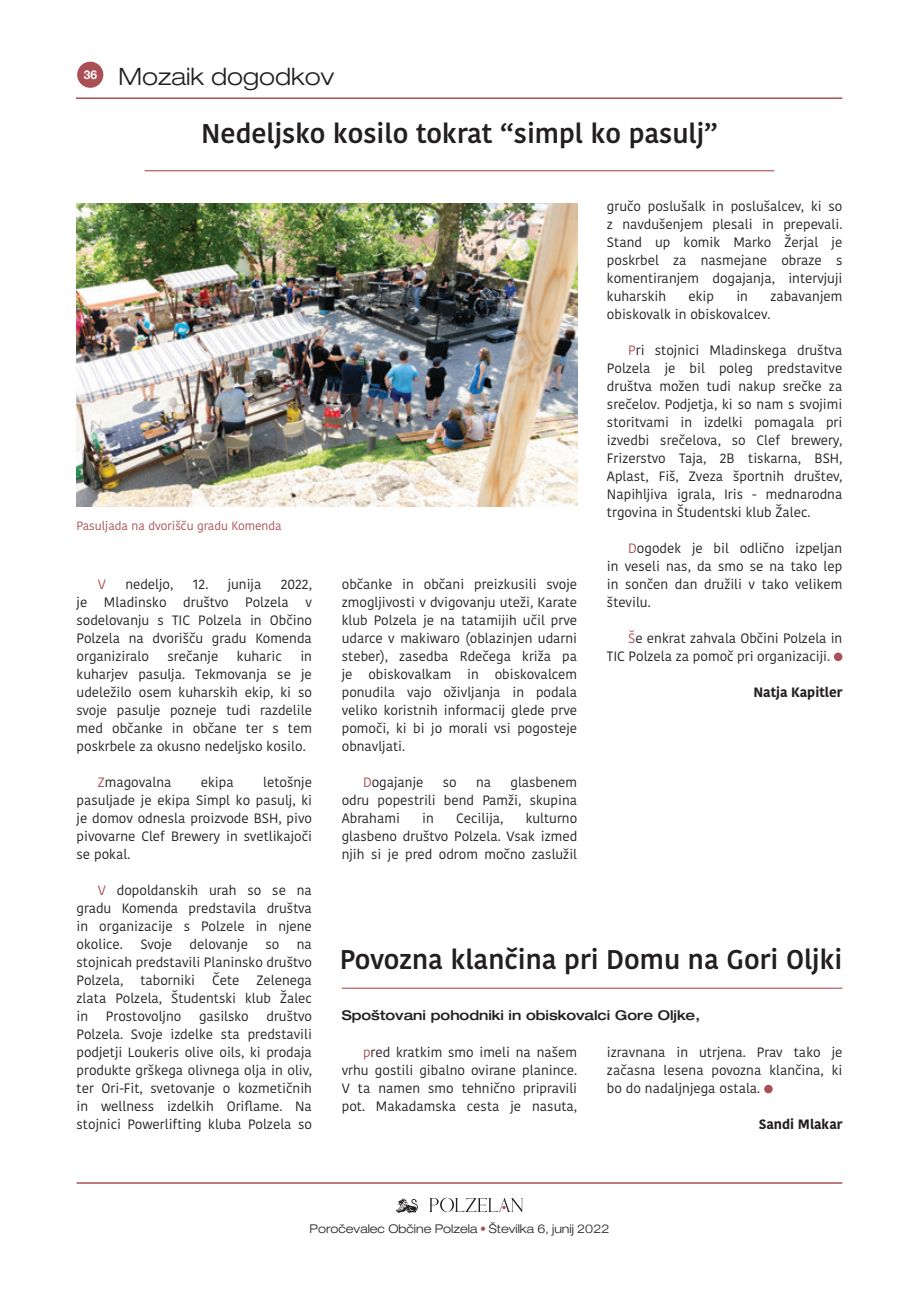
<style>
.page{position:relative;width:919px;height:1289px;background:#fff}
.page>*{position:absolute;margin:0;border:0;box-sizing:border-box;transform-origin:0 0}
.t1{font:600 27px "Kohinoor Bangla";color:#231f20}
.t2{font:300 expanded 24px "Helvetica Neue LT Pro";color:#231f20}
.Body_2-kolonsko_Uvod{font:13.5px/18px "Kohinoor Bangla";color:#231f20;text-align:justify}
.Podnaslov{font:500 expanded 13.5px "Helvetica Neue LT Pro";color:#231f20}
.Body_2-kolonsko_Uvod-2{font:700 13.5px "Kohinoor Bangla";color:#231f20}
.Body_2-kolonsko_Uvod-3{font:13.5px "Kohinoor Bangla";color:#ab4f56}
.t3{font:300 expanded 12px "Helvetica Neue LT Pro";color:#231f20}
.Body_2-kolonsko_Uvod-4{font:12px "Kohinoor Bangla";color:#ab4f56}
.s1{color:#ab4f56}
.s2{font-weight:100;color:#ab4f56}
</style>
<div class="page">
<hr style="left:77px;top:1182px;width:765px;height:1px;background:#ab4f56">
<div style="left:77px;top:62px;width:26px;height:26px;background:#ab4f56;border-radius:50%"></div>
<hr style="left:76px;top:97px;width:766px;height:2px;background:#ab4f56">
<svg style="left:396px;top:1198px;width:22px;height:14px"></svg>
<svg style="left:429px;top:1197px;width:94px;height:15px"></svg>
<hr style="left:145px;top:170px;width:629px;height:1px;background:#ab4f56">
<hr style="left:342px;top:987px;width:500px;height:1px;background:#ab4f56">
<img style="left:77px;top:204px;width:500px;height:302px">
<div style="left:833px;top:652px;width:9px;height:9px;background:#ab4f56;border-radius:50%"></div>
<div style="left:764px;top:1084px;width:8px;height:9px;background:#ab4f56;border-radius:50%"></div>
<p class="t2" style="left:84px;top:63px;width:252px"><sup>36</sup> Mozaik dogodkov</p>
<p class="t1" style="left:201px;top:111px;width:518px">Nedeljsko kosilo tokrat “simpl ko pasulj”</p>
<p class="Body_2-kolonsko_Uvod-4" style="left:77px;top:517px;width:207px">Pasuljada na dvorišču gradu Komenda</p>
<p class="Body_2-kolonsko_Uvod-3" style="left:98px;top:574px;width:10px">V</p>
<p class="Body_2-kolonsko_Uvod" style="left:125px;top:575px;width:50px">nedeljo,</p>
<p class="Body_2-kolonsko_Uvod" style="left:193px;top:575px;width:70px">12. junija</p>
<p class="Body_2-kolonsko_Uvod" style="left:77px;top:575px;width:237px;text-indent:204px">2022, je Mladinsko društvo Polzela v sodelovanju s TIC Polzela in Občino Polzela na dvorišču gradu Komenda organiziralo</p>
<p class="Body_2-kolonsko_Uvod" style="left:167px;top:647px;width:52px">srečanje</p>
<p class="Body_2-kolonsko_Uvod" style="left:237px;top:647px;width:46px">kuharic</p>
<p class="Body_2-kolonsko_Uvod" style="left:77px;top:647px;width:237px;text-indent:224px">in kuharjev pasulja. Tekmovanja se je udeležilo osem kuharskih ekip, ki so svoje pasulje pozneje tudi razdelile med občanke in občane ter s tem poskrbele za okusno nedeljsko kosilo.</p>
<p class="Body_2-kolonsko_Uvod" style="left:98px;top:773px;width:75px"><span class="s1">Z</span>magovalna</p>
<p class="Body_2-kolonsko_Uvod" style="left:201px;top:773px;width:34px">ekipa</p>
<p class="Body_2-kolonsko_Uvod" style="left:77px;top:773px;width:237px;text-indent:186px">letošnje pasuljade je ekipa Simpl ko pasulj, ki je domov odnesla proizvode BSH, pivo pivovarne Clef Brewery in svetlikajoči se pokal.</p>
<p class="Body_2-kolonsko_Uvod" style="left:77px;top:881px;width:237px;text-indent:21px"><span class="s1">V</span> dopoldanskih urah so se na gradu Komenda predstavila društva in organizacije s Polzele in njene okolice.</p>
<p class="Body_2-kolonsko_Uvod" style="left:140px;top:935px;width:33px">Svoje</p>
<p class="Body_2-kolonsko_Uvod" style="left:190px;top:935px;width:60px">delovanje</p>
<p class="Body_2-kolonsko_Uvod" style="left:265px;top:935px;width:15px">so</p>
<p class="Body_2-kolonsko_Uvod" style="left:77px;top:935px;width:237px;text-indent:220px">na stojnicah predstavili Planinsko društvo Polzela,</p>
<p class="Body_2-kolonsko_Uvod" style="left:140px;top:971px;width:56px">taborniki</p>
<p class="Body_2-kolonsko_Uvod" style="left:212px;top:971px;width:29px">Čete</p>
<p class="Body_2-kolonsko_Uvod" style="left:77px;top:971px;width:237px;text-indent:180px">Zelenega zlata Polzela, Študentski klub Žalec in</p>
<p class="Body_2-kolonsko_Uvod" style="left:77px;top:1007px;width:237px;text-indent:190px">društvo Polzela. Svoje izdelke sta predstavili podjetji Loukeris olive oils, ki prodaja produkte grškega olivnega olja in oliv, ter Ori-Fit, svetovanje o kozmetičnih in wellness izdelkih Oriflame. Na stojnici Powerlifting kluba Polzela so</p>
<p class="Body_2-kolonsko_Uvod" style="left:106px;top:1007px;width:77px">Prostovoljno</p>
<p class="Body_2-kolonsko_Uvod" style="left:199px;top:1007px;width:51px">gasilsko</p>
<p class="Body_2-kolonsko_Uvod" style="left:342px;top:575px;width:237px">občanke in občani preizkusili svoje zmogljivosti v dvigovanju uteži, Karate klub Polzela je na tatamijih učil prve udarce v makiwaro (oblazinjen udarni steber), zasedba Rdečega križa pa je obiskovalkam in obiskovalcem ponudila vajo oživljanja in podala veliko koristnih informacij glede prve pomoči, ki bi jo morali vsi pogosteje obnavljati.</p>
<p class="Body_2-kolonsko_Uvod" style="left:363px;top:773px;width:62px"><span class="s1">D</span>ogajanje</p>
<p class="Body_2-kolonsko_Uvod" style="left:443px;top:773px;width:15px">so</p>
<p class="Body_2-kolonsko_Uvod" style="left:476px;top:773px;width:17px">na</p>
<p class="Body_2-kolonsko_Uvod" style="left:342px;top:773px;width:237px;text-indent:169px">glasbenem odru popestrili bend Pamži, skupina Abrahami</p>
<p class="Body_2-kolonsko_Uvod" style="left:422px;top:809px;width:13px">in</p>
<p class="Body_2-kolonsko_Uvod" style="left:456px;top:809px;width:49px">Cecilija,</p>
<p class="Body_2-kolonsko_Uvod" style="left:342px;top:809px;width:237px;text-indent:184px">kulturno glasbeno društvo Polzela. Vsak izmed njih si je pred odrom močno zaslužil</p>
<p class="Body_2-kolonsko_Uvod" style="left:607px;top:197px;width:237px">gručo poslušalk in poslušalcev, ki so z navdušenjem plesali in prepevali.<br>Stand up komik Marko Žerjal je poskrbel za nasmejane obraze s komentiranjem dogajanja, intervjuji kuharskih</p>
<p class="Body_2-kolonsko_Uvod" style="left:607px;top:287px;width:237px;text-indent:163px">zabavanjem obiskovalk in obiskovalcev.</p>
<p class="Body_2-kolonsko_Uvod" style="left:607px;top:341px;width:237px;text-indent:21px"><span class="s1">P</span>ri stojnici Mladinskega društva Polzela je bil poleg predstavitve društva možen tudi nakup srečke za srečelov. Podjetja, ki so nam s svojimi storitvami in izdelki pomagala pri izvedbi srečelova, so Clef brewery, Frizerstvo Taja, 2B tiskarna, BSH, Aplast, Fiš, Zveza športnih društev, Napihljiva igrala, Iris - mednarodna trgovina in Študentski klub Žalec.</p>
<p class="Body_2-kolonsko_Uvod" style="left:607px;top:539px;width:237px;text-indent:21px"><span class="s1">D</span>ogodek je bil odlično izpeljan in veseli nas, da smo se na tako lep in sončen dan družili v tako velikem številu.</p>
<p class="Body_2-kolonsko_Uvod" style="left:607px;top:629px;width:237px;text-indent:21px"><span class="s1">Š</span>e enkrat zahvala Občini Polzela in<br>TIC Polzela za pomoč pri organizaciji.</p>
<p class="Body_2-kolonsko_Uvod-2" style="left:753px;top:680px;width:90px">Natja Kapitler</p>
<p class="Body_2-kolonsko_Uvod" style="left:688px;top:287px;width:27px">ekip</p>
<p class="Body_2-kolonsko_Uvod" style="left:736px;top:287px;width:13px">in</p>
<p class="t1" style="left:340px;top:936px;width:504px">Povozna klančina pri Domu na Gori Oljki</p>
<p class="Podnaslov" style="left:342px;top:1006px;width:360px">Spoštovani pohodniki in obiskovalci Gore Oljke,</p>
<p class="Body_2-kolonsko_Uvod" style="left:342px;top:1043px;width:237px;text-indent:21px"><span class="s1">p</span>red kratkim smo imeli na našem vrhu gostili gibalno ovirane planince.<br>V ta namen smo tehnično pripravili pot. Makadamska cesta je nasuta,</p>
<p class="Body_2-kolonsko_Uvod" style="left:607px;top:1043px;width:237px">izravnana in utrjena. Prav tako je začasna lesena povozna klančina, ki bo do nadaljnjega ostala.</p>
<p class="Body_2-kolonsko_Uvod-2" style="left:758px;top:1112px;width:85px">Sandi Mlakar</p>
<p class="t3" style="left:309px;top:1221px;width:301px">Poročevalec Občine Polzela <span class="s2">•</span> Številka 6, junij 2022</p>
</div>
